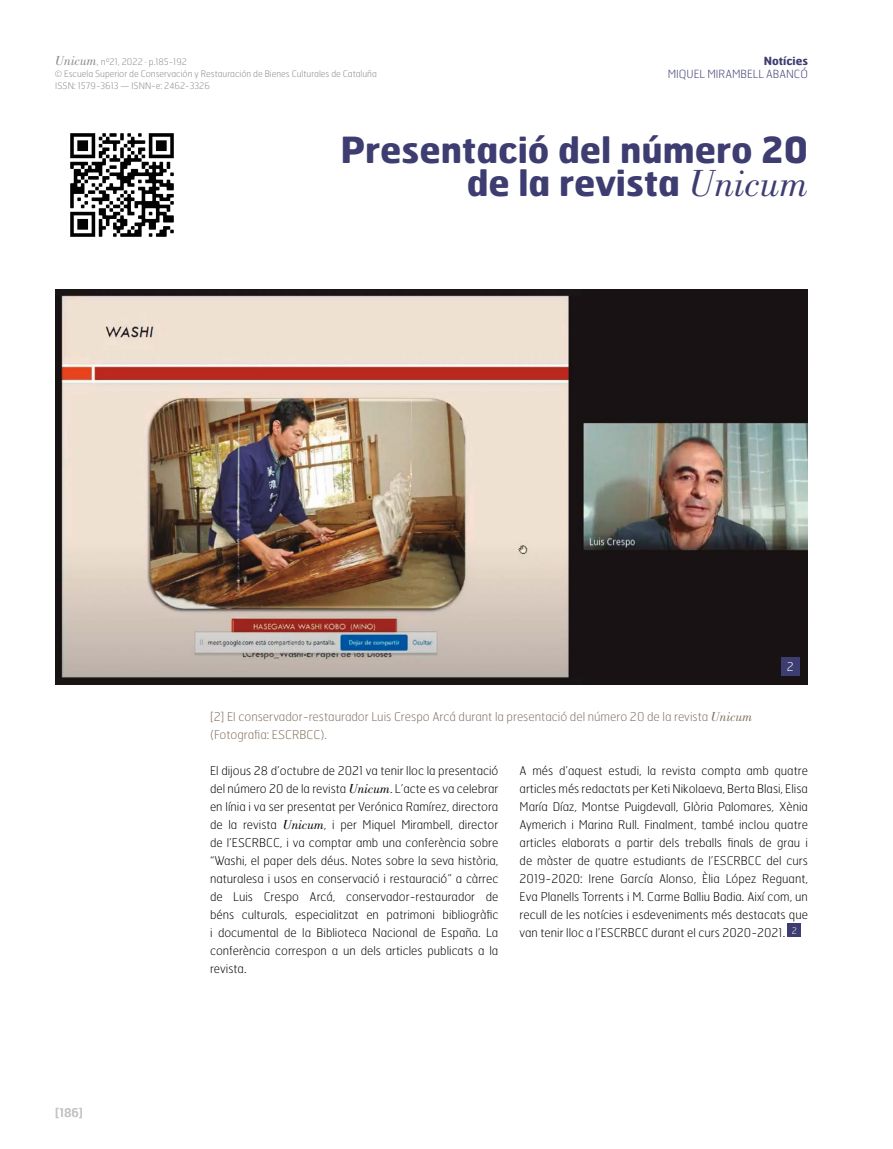
<style>
.page{position:relative;width:893px;height:1149px;background:#fff}
.page>*{position:absolute;margin:0;border:0;box-sizing:border-box;transform-origin:0 0}
.t1{font:700 36px/33px "Hermes";color:#3e3d72;text-align:right}
.t2{font:100 12.15px/18px "Hermes";color:#80715d}
.t3{font:100 12px/18px "Hermes";color:#000;text-align:justify}
.t4{font:12px "Hermes";color:#c6c6c6}
.t5{font:100 12px "Hermes";color:#fff}
.t6{font:100 11.25px "Hermes";color:#3e3d72}
.t7{font:700 11.25px "Hermes";color:#3e3d72}
.t8{font:100 9px/12px "Hermes";color:#878787}
.s1{font-family:"Bodoni Std";font-weight:400;font-style:italic;font-size:13.5px}
.s2{font-size:10.5px}
.s3{font-family:"Bodoni Std";font-weight:400;font-style:italic;font-size:39px}
</style>
<div class="page">
<div style="left:788px;top:923px;width:13px;height:13px;background:#3e3d72"></div>
<img style="left:55px;top:289px;width:753px;height:395px">
<div style="left:781px;top:657px;width:18px;height:18px;background:#3e3d72"></div>
<img style="left:70px;top:133px;width:104px;height:104px">
<p class="t8" style="left:55px;top:55px;width:323px"><span class="s1">Unicum</span><span class="s2">,</span> nº21, 2022 · p.185-192<br>© Escuela Superior de Conservación y Restauración de Bienes Culturales de Cataluña<br>ISSN: 1579-3613 — ISNN-e: 2462-3326</p>
<p class="t7" style="left:764px;top:53px;width:46px">Notícies</p>
<p class="t6" style="left:668px;top:67px;width:142px">MIQUEL MIRAMBELL ABANCÓ</p>
<h1 class="t1" style="left:341px;top:132px;width:469px">Presentació del número 20 de la revista <span class="s3">Unicum</span></h1>
<p class="t2" style="left:210px;top:706px;width:544px">[2] El conservador-restaurador Luis Crespo Arcá durant la presentació del número 20 de la revista <span class="s1">Unicum </span>(Fotografia: ESCRBCC).</p>
<p class="t5" style="left:787px;top:659px;width:8px">2</p>
<p class="t4" style="left:55px;top:1104px;width:29px">[186]</p>
<p class="t3" style="left:210px;top:760px;width:290px">El dijous 28 d’octubre de 2021 va tenir lloc la presentació del número 20 de la revista <span class="s1">Unicum</span>. L’acte es va celebrar en línia i va ser presentat per Verónica Ramírez, directora de la revista <span class="s1">Unicum</span>, i per Miquel Mirambell, director de l’ESCRBCC, i va comptar amb una conferència sobre “Washi, el paper dels déus. Notes sobre la seva història, naturalesa i usos en conservació i restauració” a càrrec de Luis Crespo Arcá, conservador-restaurador de béns culturals, especialitzat en patrimoni bibliogràfic i documental de la Biblioteca Nacional de España. La conferència correspon a un dels articles publicats a la revista.</p>
<p class="t3" style="left:520px;top:760px;width:290px">A més d’aquest estudi, la revista compta amb quatre articles més redactats per Keti Nikolaeva, Berta Blasi, Elisa María Díaz, Montse Puigdevall, Glòria Palomares, Xènia Aymerich i Marina Rull. Finalment, també inclou quatre articles elaborats a partir dels treballs finals de grau i de màster de quatre estudiants de l’ESCRBCC del curs 2019-2020: Irene García Alonso, Èlia López Reguant, Eva Planells Torrents i M. Carme Balliu Badia. Així com, un recull de les notícies i esdeveniments més destacats que van tenir lloc a l’ESCRBCC durant el curs 2020-2021. <sup>2</sup></p>
</div>
